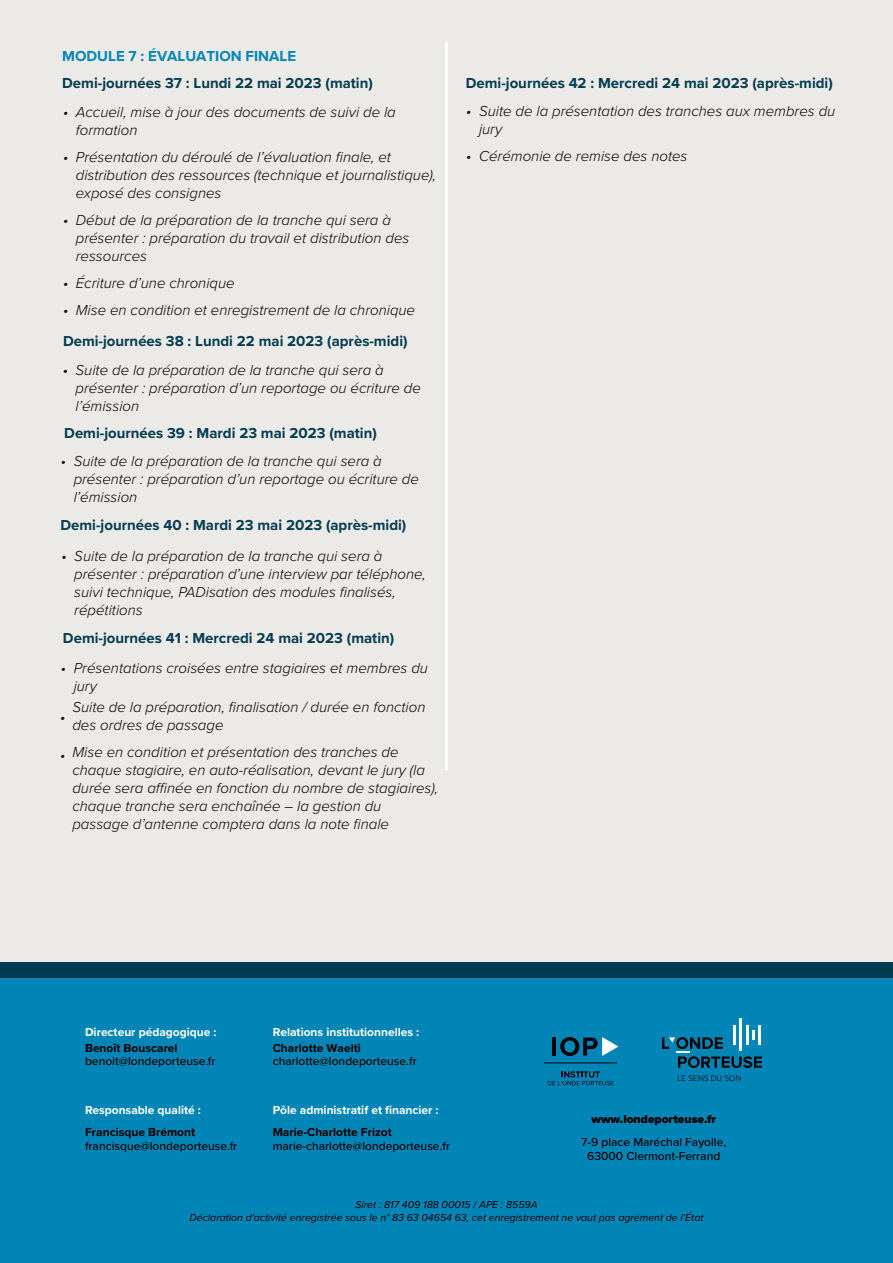
<style>
.page{position:relative;width:893px;height:1263px;background:#fff}
.page>*{position:absolute;margin:0;border:0;box-sizing:border-box;transform-origin:0 0}
.t1{font:italic 300 15px/18px "Proxima Nova";color:#000}
.t2{font:700 15px "Proxima Nova";color:#003b51}
.t3{font:700 15px "Proxima Nova";color:#0085b6}
.t4{font:500 12px/14.4px "Proxima Nova";color:#000;text-align:center}
.t5{font:700 12px "Proxima Nova";color:#fff}
.t6{font:700 12px "Proxima Nova";color:#000}
.t7{font:900 12px "Proxima Nova";color:#000}
.t8{font:italic 10.5px/12.6px "Proxima Nova";color:#000;text-align:center}
.t9{font:300 8.4px "Proxima Nova";color:#000}
</style>
<div class="page">
<div style="left:0;top:0;width:893px;height:970px;background:#eceae6"></div>
<hr style="left:445px;top:43px;width:3px;height:727px;background:#fff">
<div style="left:0;top:970px;width:893px;height:293px;background:#0085b6"></div>
<div style="left:0;top:962px;width:893px;height:16px;background:#003b52"></div>
<hr style="left:733px;top:1025px;width:3px;height:20px;background:#fff">
<hr style="left:758px;top:1025px;width:3px;height:20px;background:#fff">
<hr style="left:746px;top:1025px;width:2px;height:20px;background:#fff">
<hr style="left:739px;top:1019px;width:3px;height:32px;background:#fff">
<svg style="left:662px;top:1030px;width:100px;height:38px"></svg>
<hr style="left:544px;top:1063px;width:73px;height:1px;background:#000">
<hr style="left:552px;top:1037px;width:4px;height:18px;background:#000">
<svg style="left:560px;top:1037px;width:58px;height:19px"></svg>
<svg style="left:548px;top:1071px;width:66px;height:14px"></svg>
<p class="t3" style="left:62px;top:45px;width:235px">MODULE 7 : ÉVALUATION FINALE</p>
<p class="t2" style="left:62px;top:72px;width:312px">Demi-journées 37 : Lundi 22 mai 2023 (matin)</p>
<p class="t1" style="left:76px;top:102px;width:321px;text-indent:-13px">• Accueil, mise à jour des documents de suivi de la formation</p>
<p class="t1" style="left:76px;top:147px;width:362px;text-indent:-13px">• Présentation du déroulé de l’évaluation finale, et distribution des ressources (technique et journalistique), exposé des consignes</p>
<p class="t1" style="left:76px;top:210px;width:335px;text-indent:-13px">• Début de la préparation de la tranche qui sera à présenter : préparation du travail et distribution des ressources</p>
<p class="t1" style="left:63px;top:273px;width:173px">• Écriture d’une chronique</p>
<p class="t1" style="left:63px;top:300px;width:354px">• Mise en condition et enregistrement de la chronique</p>
<p class="t2" style="left:63px;top:330px;width:346px">Demi-journées 38 : Lundi 22 mai 2023 (après-midi)</p>
<p class="t1" style="left:76px;top:360px;width:347px;text-indent:-13px">• Suite de la préparation de la tranche qui sera à présenter : préparation d’un reportage ou écriture de l’émission</p>
<p class="t2" style="left:64px;top:422px;width:314px">Demi-journées 39 : Mardi 23 mai 2023 (matin)</p>
<p class="t1" style="left:74px;top:451px;width:347px;text-indent:-13px">• Suite de la préparation de la tranche qui sera à présenter : préparation d’un reportage ou écriture de l’émission</p>
<p class="t2" style="left:60px;top:514px;width:347px">Demi-journées 40 : Mardi 23 mai 2023 (après-midi)</p>
<p class="t1" style="left:74px;top:546px;width:353px;text-indent:-13px">• Suite de la préparation de la tranche qui sera à présenter : préparation d’une interview par téléphone, suivi technique, PADisation des modules finalisés, répétitions</p>
<p class="t2" style="left:63px;top:627px;width:333px">Demi-journées 41 : Mercredi 24 mai 2023 (matin)</p>
<p class="t1" style="left:74px;top:658px;width:356px;text-indent:-13px">• Présentations croisées entre stagiaires et membres du jury</p>
<p class="t1" style="left:60px;top:707px;width:7px">•</p>
<p class="t1" style="left:72px;top:697px;width:355px">Suite de la préparation, finalisation / durée en fonction des ordres de passage</p>
<p class="t1" style="left:72px;top:742px;width:367px;text-indent:-12px">• Mise en condition et présentation des tranches de chaque stagiaire, en auto-réalisation, devant le jury (la durée sera affinée en fonction du nombre de stagiaires), chaque tranche sera enchaînée – la gestion du passage d’antenne comptera dans la note finale</p>
<p class="t2" style="left:466px;top:72px;width:369px">Demi-journées 42 : Mercredi 24 mai 2023 (après-midi)</p>
<p class="t1" style="left:479px;top:101px;width:358px;text-indent:-13px">• Suite de la présentation des tranches aux membres du jury</p>
<p class="t1" style="left:466px;top:146px;width:223px">• Cérémonie de remise des notes</p>
<p class="t5" style="left:85px;top:1023px;width:133px">Directeur pédagogique :</p>
<p class="t6" style="left:85px;top:1038px;width:94px">Benoît Bouscarel</p>
<p class="t4" style="left:85px;top:1053px;width:132px">benoit@londeporteuse.fr</p>
<p class="t5" style="left:85px;top:1101px;width:117px">Responsable qualité :</p>
<p class="t6" style="left:85px;top:1123px;width:112px">Francisque Brémont</p>
<p class="t4" style="left:85px;top:1138px;width:154px">francisque@londeporteuse.fr</p>
<p class="t5" style="left:273px;top:1023px;width:148px">Relations institutionnelles :</p>
<p class="t6" style="left:273px;top:1039px;width:90px">Charlotte Waelti</p>
<p class="t4" style="left:273px;top:1053px;width:146px">charlotte@londeporteuse.fr</p>
<p class="t5" style="left:273px;top:1101px;width:167px">Pôle administratif et financier :</p>
<p class="t6" style="left:273px;top:1123px;width:121px">Marie-Charlotte Frizot</p>
<p class="t4" style="left:273px;top:1138px;width:179px">marie-charlotte@londeporteuse.fr</p>
<p class="t9" style="left:677px;top:1072px;width:66px">LE SENS DU SON</p>
<p class="t7" style="left:591px;top:1110px;width:126px">www.londeporteuse.fr</p>
<p class="t4" style="left:581px;top:1134px;width:146px">7-9 place Maréchal Fayolle,<br>63000 Clermont-Ferrand</p>
<p class="t8" style="left:189px;top:1198px;width:515px">Siret : 817 409 188 00015 / APE : 8559A<br>Déclaration d'activité enregistrée sous le n° 83 63 04654 63, cet enregistrement ne vaut pas agrément de l’État</p>
</div>
